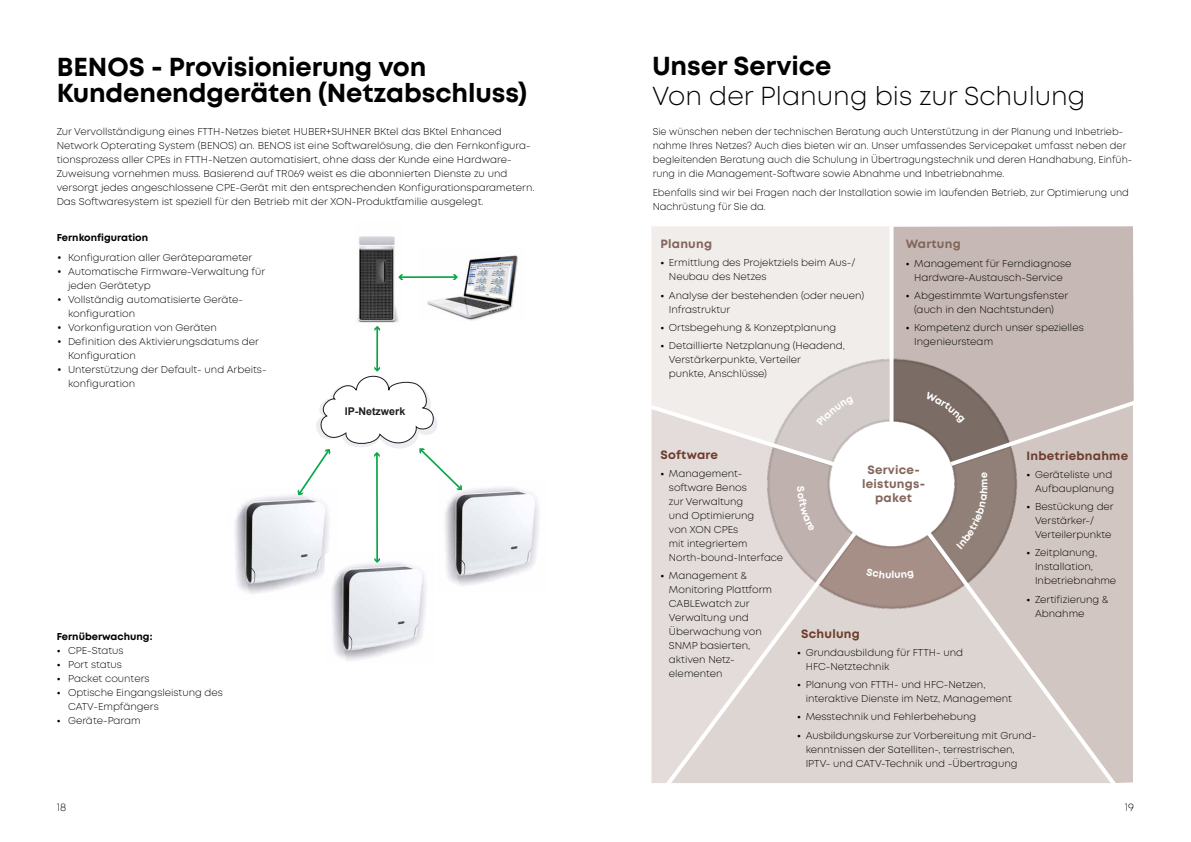
<style>
.page{position:relative;width:1191px;height:842px;background:#fff}
.page>*{position:absolute;margin:0;border:0;box-sizing:border-box;transform-origin:0 0}
.t1{font:700 26px/26px "Mont";letter-spacing:-.005em;color:#000}
.t2{font:300 26px "Mont";color:#000}
.t3{font:700 12px/14px "Mont";letter-spacing:.02em;color:#83665c;text-align:center}
.t4{font:700 12px "Mont";letter-spacing:.02em;color:#6e3d2f}
.t5{font:300 11px "Mont";color:#000}
.t6{font:700 10.7px "Arial";color:#1f1d1f}
.t7{font:300 10px/14px "Mont";color:#000}
.t8{font:300 10px/14px "Mont";color:#000;scale:.96 1}
.t9{font:700 10px "Mont";color:#000}
.t10{font:700 10px "Mont";color:#fff}
.s1{font-family:"Futura BT";font-size:9px}
.s2{font-weight:700}
</style>
<div class="page">
<img style="left:427px;top:255px;width:91px;height:66px">
<img style="left:357px;top:236px;width:42px;height:90px">
<hr style="left:400px;top:276px;width:56px;height:2px;background:#08a645">
<svg style="left:398px;top:274px;width:5px;height:6px"></svg>
<svg style="left:452px;top:274px;width:6px;height:6px"></svg>
<img style="left:235px;top:495px;width:94px;height:99px">
<img style="left:325px;top:555px;width:101px;height:106px">
<img style="left:445px;top:487px;width:94px;height:99px">
<hr style="left:376px;top:454px;width:2px;height:107px;background:#08a645">
<svg style="left:374px;top:558px;width:6px;height:5px"></svg>
<hr style="left:376px;top:328px;width:2px;height:42px;background:#08a645">
<svg style="left:374px;top:326px;width:6px;height:5px"></svg>
<svg style="left:297px;top:366px;width:166px;height:130px"></svg>
<div style="left:860px;top:614px;width:63px;height:169px;background:#ddd5d1"></div>
<div style="left:893px;top:226px;width:240px;height:165px;background:#c6b8b4"></div>
<div style="left:1024px;top:478px;width:109px;height:305px;background:#d1c6c2"></div>
<div style="left:651px;top:471px;width:108px;height:57px;background:#e3dcda"></div>
<div style="left:652px;top:226px;width:237px;height:170px;background:#f1edeb"></div>
<img style="left:759px;top:354px;width:265px;height:260px">
<svg style="left:651px;top:528px;width:209px;height:255px;background:#ddd5d2"></svg>
<svg style="left:923px;top:528px;width:201px;height:255px;background:#d3c9c5"></svg>
<hr style="left:889px;top:226px;width:4px;height:196px;background:#fff">
<svg style="left:866px;top:568px;width:48px;height:11px"></svg>
<div style="left:956px;top:488px;width:31px;height:61px;background:#918078"></div>
<svg style="left:797px;top:486px;width:18px;height:46px"></svg>
<svg style="left:651px;top:396px;width:203px;height:75px;background:#e2dcda"></svg>
<svg style="left:925px;top:391px;width:209px;height:87px;background:#b9ada9"></svg>
<h1 class="t1" style="left:57px;top:54px;width:472px">BENOS - Provisionierung von<br>Kundenendgeräten (Netzabschluss)</h1>
<p class="t7" style="left:57px;top:124px;width:479px">Zur Vervollständigung eines FTTH-Netzes bietet HUBER+SUHNER BKtel das BKtel Enhanced Network Opterating System (BENOS) an. BENOS ist eine Softwarelösung, die den Fernkonfigura&shy;tionsprozess aller CPEs in FTTH-Netzen automatisiert, ohne dass der Kunde eine Hardware-Zuweisung vornehmen muss. Basierend auf TR069 weist es die abonnierten Dienste zu und versorgt jedes angeschlossene CPE-Gerät mit den entsprechenden Konfigurationsparametern.<br>Das Softwaresystem ist speziell für den Betrieb mit der XON-Produktfamilie ausgelegt.</p>
<p class="t9" style="left:57px;top:231px;width:93px">Fernkonfiguration</p>
<p class="t7" style="left:57px;top:250px;width:197px"><span class="s1">•</span> Konfiguration aller Geräteparameter</p>
<p class="t7" style="left:68px;top:264px;width:199px;text-indent:-11px"><span class="s1">•</span> Automatische Firmware-Verwaltung für jeden Gerätetyp</p>
<p class="t7" style="left:68px;top:292px;width:177px;text-indent:-11px"><span class="s1">•</span> Vollständig automatisierte Geräte&shy;konfiguration</p>
<p class="t7" style="left:57px;top:320px;width:162px"><span class="s1">•</span> Vorkonfiguration von Geräten</p>
<p class="t7" style="left:68px;top:334px;width:192px;text-indent:-11px"><span class="s1">•</span> Definition des Aktivierungsdatums der<br>Konfiguration</p>
<p class="t7" style="left:68px;top:362px;width:200px;text-indent:-11px"><span class="s1">•</span> Unterstützung der Default- und Arbeits&shy;konfiguration</p>
<p class="t6" style="left:345px;top:404px;width:62px">IP-Netzwerk</p>
<p class="t9" style="left:57px;top:630px;width:97px">Fernüberwachung:</p>
<p class="t7" style="left:57px;top:643px;width:68px"><span class="s2">•</span> CPE-Status</p>
<p class="t7" style="left:57px;top:657px;width:67px"><span class="s2">•</span> Port status</p>
<p class="t7" style="left:57px;top:671px;width:94px"><span class="s2">•</span> Packet counters</p>
<p class="t7" style="left:68px;top:685px;width:156px;text-indent:-11px"><span class="s2">•</span> Optische Eingangsleistung des<br>CATV-Empfängers</p>
<p class="t7" style="left:57px;top:713px;width:86px"><span class="s2">•</span> Geräte-Param</p>
<h1 class="t1" style="left:652px;top:53px;width:181px">Unser Service</h1>
<h1 class="t2" style="left:652px;top:79px;width:435px">Von der Planung bis zur Schulung</h1>
<p class="t8" style="left:652px;top:124px;width:501px">Sie wünschen neben der technischen Beratung auch Unterstützung in der Planung und Inbetrieb&shy;nahme Ihres Netzes? Auch dies bieten wir an. Unser umfassendes Servicepaket umfasst neben der begleitenden Beratung auch die Schulung in Übertragungstechnik und deren Handhabung, Einfüh&shy;rung in die Management-Software sowie Abnahme und Inbetriebnahme.</p>
<p class="t8" style="left:652px;top:186px;width:497px">Ebenfalls sind wir bei Fragen nach der Installation sowie im laufenden Betrieb, zur Optimierung und<br>Nachrüstung für Sie da.</p>
<p class="t3" style="left:660px;top:237px;width:53px">Planung</p>
<p class="t7" style="left:669px;top:256px;width:188px;text-indent:-8px"><span class="s2">•</span> Ermittlung des Projektziels beim Aus-/<br>Neubau des Netzes</p>
<p class="t7" style="left:669px;top:288px;width:197px;text-indent:-8px"><span class="s2">•</span> Analyse der bestehenden (oder neuen)<br>Infrastruktur</p>
<p class="t7" style="left:660px;top:321px;width:177px"><span class="s2">•</span> Ortsbegehung &amp; Konzeptplanung</p>
<p class="t7" style="left:669px;top:339px;width:177px;text-indent:-8px"><span class="s2">•</span> Detaillierte Netzplanung (Headend,<br>Verstärkerpunkte, Verteiler<br>punkte, Anschlüsse)</p>
<p class="t3" style="left:905px;top:237px;width:57px">Wartung</p>
<p class="t7" style="left:905px;top:256px;width:167px;text-align:center"><span class="s2">•</span> Management für Ferndiagnose<br>Hardware-Austausch-Service</p>
<p class="t7" style="left:905px;top:289px;width:164px;text-align:center"><span class="s2">•</span> Abgestimmte Wartungsfenster (auch in den Nachtstunden)</p>
<p class="t7" style="left:914px;top:321px;width:171px;text-indent:-8px"><span class="s2">•</span> Kompetenz durch unser spezielles<br>Ingenieursteam</p>
<p class="t4" style="left:660px;top:447px;width:59px">Software</p>
<p class="t7" style="left:669px;top:467px;width:116px;text-indent:-8px"><span class="s2">•</span> Management&shy;software Benos<br>zur Verwaltung<br>und Optimierung<br>von XON CPEs<br>mit integriertem<br>North-bound-Interface</p>
<p class="t7" style="left:669px;top:569px;width:105px;text-indent:-8px"><span class="s2">•</span> Management &amp;<br>Monitoring Plattform<br>CABLEwatch zur<br>Verwaltung und<br>Überwachung von<br>SNMP basierten, aktiven Netz&shy;elementen</p>
<p class="t3" style="left:862px;top:463px;width:64px">Service&shy;leistungs&shy;paket</p>
<p class="t10" style="left:891px;top:568px;width:4px">l</p>
<p class="t10" style="left:977px;top:487px;width:11px;rotate:-90deg">m</p>
<p class="t4" style="left:1026px;top:448px;width:103px">Inbetriebnahme</p>
<p class="t7" style="left:1026px;top:467px;width:89px;text-align:right"><span class="s2">•</span> Geräteliste und<br>Aufbauplanung</p>
<p class="t7" style="left:1035px;top:500px;width:80px;text-indent:-8px"><span class="s2">•</span> Bestückung der<br>Verstärker-/<br>Verteilerpunkte</p>
<p class="t7" style="left:1035px;top:546px;width:83px;text-indent:-8px"><span class="s2">•</span> Zeitplanung,<br>Installation,<br>Inbetriebnahme</p>
<p class="t7" style="left:1035px;top:592px;width:75px;text-indent:-8px"><span class="s2">•</span> Zertifizierung &amp;<br>Abnahme</p>
<p class="t4" style="left:801px;top:626px;width:60px">Schulung</p>
<p class="t7" style="left:805px;top:645px;width:159px;text-indent:-8px"><span class="s2">•</span> Grundausbildung für FTTH- und<br>HFC-Netztechnik</p>
<p class="t7" style="left:805px;top:678px;width:208px;text-indent:-8px"><span class="s2">•</span> Planung von FTTH- und HFC-Netzen, interaktive Dienste im Netz, Management</p>
<p class="t7" style="left:797px;top:710px;width:181px"><span class="s2">•</span> Messtechnik und Fehlerbehebung</p>
<p class="t7" style="left:805px;top:728px;width:232px;text-indent:-8px"><span class="s2">•</span> Ausbildungskurse zur Vorbereitung mit Grund&shy;kenntnissen der Satelliten-, terrestrischen,<br>IPTV- und CATV-Technik und -Übertragung</p>
<p class="t5" style="left:57px;top:800px;width:11px">18</p>
<p class="t5" style="left:1124px;top:800px;width:11px">19</p>
</div>
